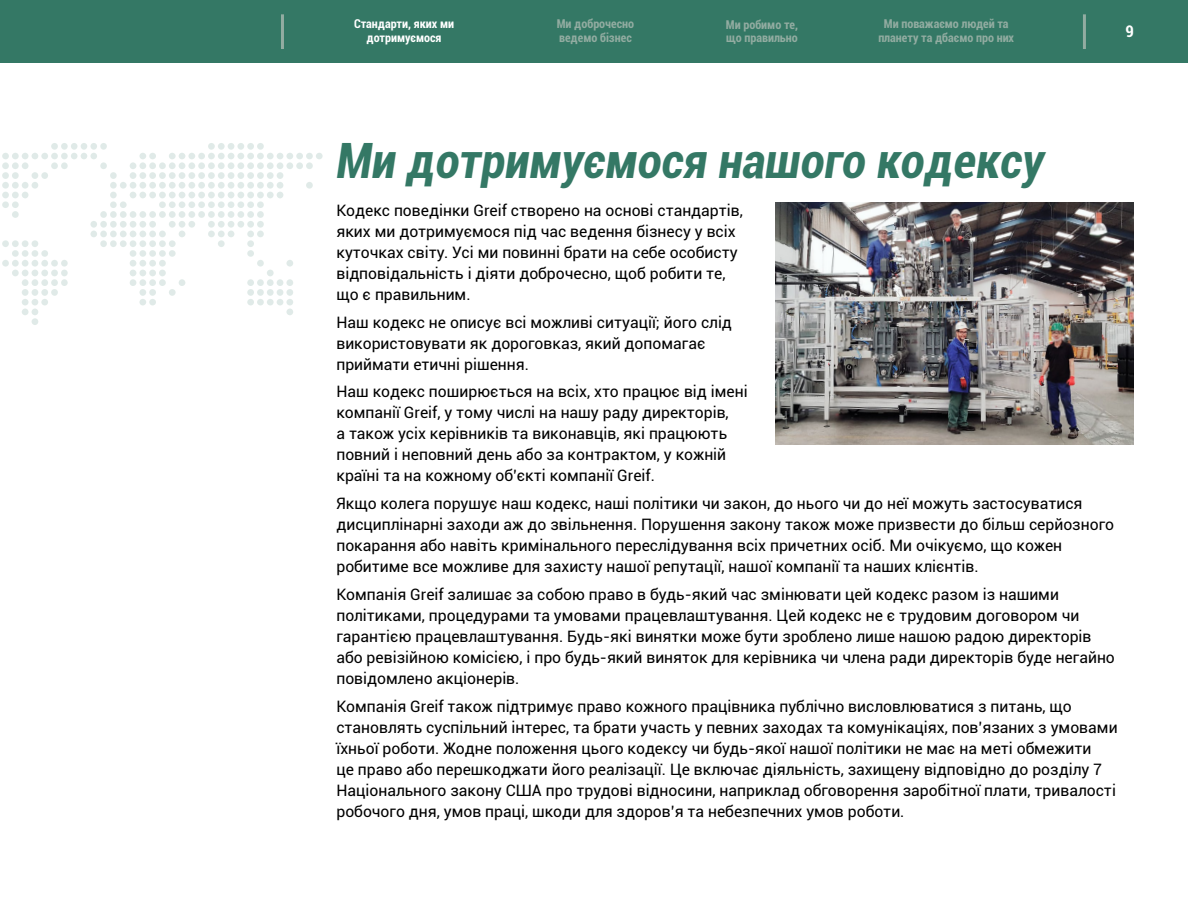
<style>
.page{position:relative;width:1188px;height:918px;background:#fff}
.page>*{position:absolute;margin:0;border:0;box-sizing:border-box;transform-origin:0 0}
.t1{font:italic 700 condensed 48.75px "Roboto";color:#347865}
.t2{font:700 condensed 16.05px "Roboto";color:#fff}
.t3{font:15.75px/21px "Roboto";color:#000}
.t4{font:700 condensed 12.15px/13.5px "Roboto";color:#92aca1}
.t5{font:700 condensed 12.15px/13.5px "Roboto";color:#fff;text-align:center}
</style>
<div class="page">
<div style="left:0;top:0;width:1188px;height:63px;background:#347865"></div>
<hr style="left:281px;top:14px;width:3px;height:35px;background:#92aca1">
<hr style="left:1083px;top:14px;width:3px;height:35px;background:#92aca1">
<img style="left:775px;top:202px;width:359px;height:242px">
<svg style="left:2px;top:143px;width:321px;height:182px"></svg>
<p class="t5" style="left:354px;top:17px;width:102px">Стандарти, яких ми дотримуємося</p>
<p class="t4" style="left:557px;top:17px;width:79px">Ми доброчесно ведемо бізнес</p>
<p class="t4" style="left:726px;top:17px;width:74px">Ми робимо те, що правильно</p>
<p class="t4" style="left:878px;top:17px;width:137px;text-align:center">Ми поважаємо людей та планету та дбаємо про них</p>
<p class="t2" style="left:1126px;top:20px;width:10px">9</p>
<h1 class="t1" style="left:336px;top:126px;width:709px">Ми дотримуємося нашого кодексу</h1>
<p class="t3" style="left:336px;top:199px;width:408px">Кодекс поведінки Greif створено на основі стандартів, яких ми дотримуємося під час ведення бізнесу у всіх куточках світу. Усі ми повинні брати на себе особисту відповідальність і діяти доброчесно, щоб робити те, що є правильним.</p>
<p class="t3" style="left:336px;top:311px;width:397px">Наш кодекс не описує всі можливі ситуації; його слід використовувати як дороговказ, який допомагає приймати етичні рішення.</p>
<p class="t3" style="left:336px;top:381px;width:413px">Наш кодекс поширюється на всіх, хто працює від імені компанії Greif, у тому числі на нашу раду директорів,<br>а також усіх керівників та виконавців, які працюють повний і неповний день або за контрактом, у кожній країні та на кожному об’єкті компанії Greif.</p>
<p class="t3" style="left:336px;top:492px;width:779px">Якщо колега порушує наш кодекс, наші політики чи закон, до нього чи до неї можуть застосуватися дисциплінарні заходи аж до звільнення. Порушення закону також може призвести до більш серйозного покарання або навіть кримінального переслідування всіх причетних осіб. Ми очікуємо, що кожен робитиме все можливе для захисту нашої репутації, нашої компанії та наших клієнтів.</p>
<p class="t3" style="left:336px;top:583px;width:780px">Компанія Greif залишає за собою право в будь-який час змінювати цей кодекс разом із нашими політиками, процедурами та умовами працевлаштування. Цей кодекс не є трудовим договором чи гарантією працевлаштування. Будь-які винятки може бути зроблено лише нашою радою директорів або ревізійною комісією, і про будь-який виняток для керівника чи члена ради директорів буде негайно повідомлено акціонерів.</p>
<p class="t3" style="left:336px;top:695px;width:783px">Компанія Greif також підтримує право кожного працівника публічно висловлюватися з питань, що становлять суспільний інтерес, та брати участь у певних заходах та комунікаціях, пов’язаних з умовами їхньої роботи. Жодне положення цього кодексу чи будь-якої нашої політики не має на меті обмежити<br>це право або перешкоджати його реалізації. Це включає діяльність, захищену відповідно до розділу 7<br>Національного закону США про трудові відносини, наприклад обговорення заробітної плати, тривалості робочого дня, умов праці, шкоди для здоров’я та небезпечних умов роботи.</p>
</div>
